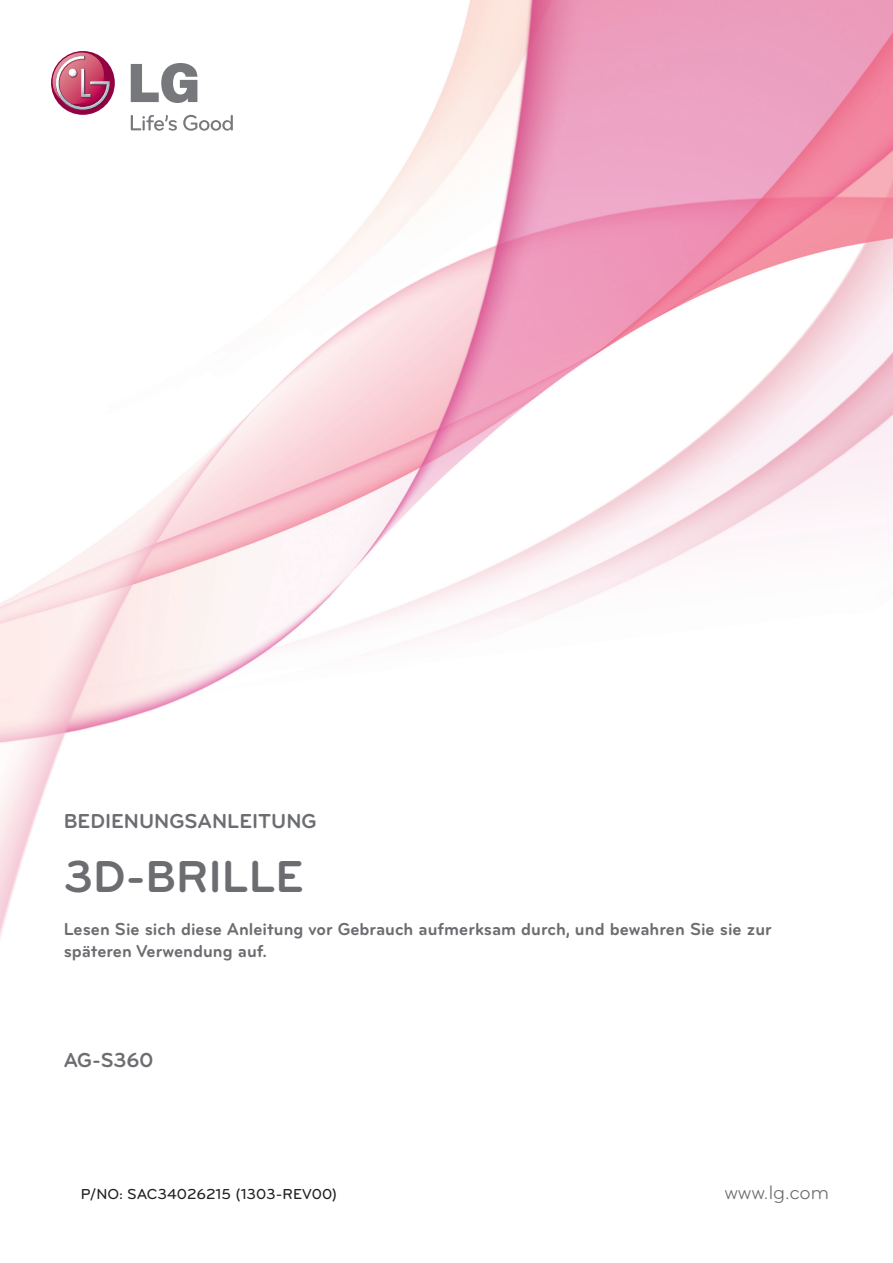
<style>
.page{position:relative;width:893px;height:1263px;background:#fff}
.page>*{position:absolute;margin:0;border:0;box-sizing:border-box;transform-origin:0 0}
.t1{font:700 46.5px "Bryant LG";color:#6c6d70}
.t2{font:700 21px "Bryant LG";color:#6c6d70}
.t3{font:20.25px "Bryant LG";color:#6c6d70}
.t4{font:700 18px/21.6px "Bryant LG";color:#6c6d70}
.t5{font:500 15px "Bryant LG";color:#231f20}
</style>
<div class="page">
<img style="left:0;top:0;width:893px;height:938px">
<svg style="left:51px;top:51px;width:64px;height:64px"></svg>
<svg style="left:50px;top:53px;width:61px;height:58px"></svg>
<svg style="left:131px;top:63px;width:66px;height:40px"></svg>
<svg style="left:131px;top:115px;width:46px;height:16px"></svg>
<svg style="left:183px;top:115px;width:50px;height:16px"></svg>
<p class="t2" style="left:64px;top:808px;width:254px">BEDIENUNGSANLEITUNG</p>
<p class="t1" style="left:64px;top:848px;width:241px">3D-BRILLE</p>
<p class="t4" style="left:64px;top:918px;width:709px">Lesen Sie sich diese Anleitung vor Gebrauch aufmerksam durch, und bewahren Sie sie zur späteren Verwendung auf.</p>
<p class="t2" style="left:64px;top:1047px;width:91px">AG-S360</p>
<p class="t5" style="left:81px;top:1185px;width:258px">P/NO: SAC34026215 (1303-REV00)</p>
<p class="t3" style="left:725px;top:1180px;width:106px">www.lg.com</p>
</div>
